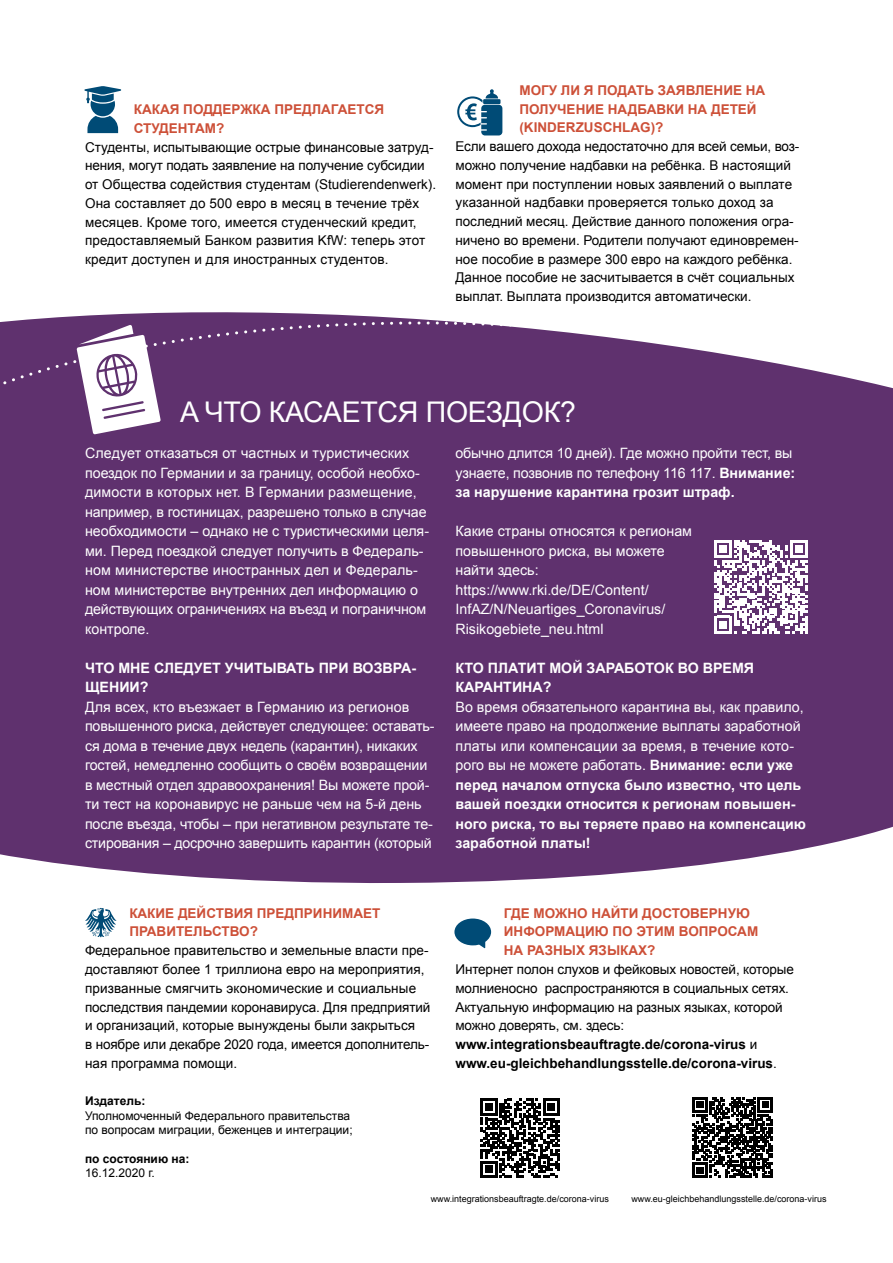
<style>
.page{position:relative;width:893px;height:1263px;background:#fff}
.page>*{position:absolute;margin:0;border:0;box-sizing:border-box;transform-origin:0 0}
.H1-gross{font:28.5px "Arial";letter-spacing:-.01em;color:#fff}
.Fließtext_kleiner{font:14.25px/19.5px "Arial";letter-spacing:-.01em;color:#fff}
.Fließtext_kleiner-2{font:700 14.25px/19.5px "Arial";color:#fff}
.H2_orange_kleiner{font:700 14.25px/19.5px "Arial";color:#fff}
.Fließtext_sehr_klein{font:13.5px/18.8px "Arial";color:#000}
.H1_orange_sehr_klein{font:700 13.5px/18.8px "Arial";color:#cd5038}
.H2_orange_sehr_klein{font:700 13.5px/18.8px "Arial";color:#cd5038}
.Fliesstext{font:12px/14.4px "Arial";color:#000}
.Fliesstext-2{font:700 12px/14.4px "Arial";color:#000}
.H1-Impressum{font:700 12px "Arial";color:#000}
.Fliesstext-3{font:9px "Arial";color:#000}
.s1{font-weight:700}
.s2{font-weight:400}
</style>
<div class="page">
<div style="left:0;top:332px;width:575px;height:266px;background:#5f316e"></div>
<div style="left:0;top:312px;width:568px;height:225px;background:#5f316e"></div>
<svg style="left:575px;top:333px;width:318px;height:265px;background:#6e457c"></svg>
<div style="left:0;top:598px;width:893px;height:181px;background:#5f316e"></div>
<svg style="left:0;top:779px;width:893px;height:104px;background:#734b80"></svg>
<svg style="left:77px;top:325px;width:84px;height:109px"></svg>
<svg style="left:85px;top:908px;width:32px;height:29px"></svg>
<svg style="left:454px;top:918px;width:37px;height:30px"></svg>
<svg style="left:480px;top:1099px;width:80px;height:79px"></svg>
<svg style="left:692px;top:1097px;width:81px;height:81px"></svg>
<svg style="left:457px;top:89px;width:45px;height:46px"></svg>
<svg style="left:84px;top:86px;width:37px;height:47px"></svg>
<svg style="left:714px;top:540px;width:93px;height:93px"></svg>
<p class="H2_orange_sehr_klein" style="left:134px;top:101px;width:252px">КАКАЯ ПОДДЕРЖКА ПРЕДЛАГАЕТСЯ<br>СТУДЕНТАМ?</p>
<p class="Fließtext_sehr_klein" style="left:85px;top:138px;width:353px">Студенты, испытывающие острые финансовые затруд&shy;нения, могут подать заявление на получение субсидии от Общества содействия студентам (Studierendenwerk).<br>Она составляет до 500 евро в месяц в течение трёх месяцев. Кроме того, имеется студенческий кредит, предоставляемый Банком развития KfW: теперь этот кредит доступен и для иностранных студентов.</p>
<p class="H2_orange_sehr_klein" style="left:519px;top:81px;width:247px">МОГУ ЛИ Я ПОДАТЬ ЗАЯВЛЕНИЕ НА<br>ПОЛУЧЕНИЕ НАДБАВКИ НА ДЕТЕЙ (KINDERZUSCHLAG)?</p>
<p class="Fließtext_sehr_klein" style="left:455px;top:137px;width:345px">Если вашего дохода недостаточно для всей семьи, воз&shy;можно получение надбавки на ребёнка. В настоящий момент при поступлении новых заявлений о выплате указанной надбавки проверяется только доход за последний месяц. Действие данного положения огра&shy;ничено во времени. Родители получают единовремен&shy;ное пособие в размере 300 евро на каждого ребёнка.<br>Данное пособие не засчитывается в счёт социальных выплат. Выплата производится автоматически.</p>
<h1 class="H1-gross" style="left:180px;top:393px;width:397px">A ЧТО КАСАЕТСЯ ПОЕЗДОК?</h1>
<p class="Fließtext_kleiner" style="left:85px;top:444px;width:346px">Следует отказаться от частных и туристических поездок по Германии и за границу, особой необхо&shy;димости в которых нет. В Германии размещение, например, в гостиницах, разрешенo только в случае необходимости – однако не с туристическими целя&shy;ми. Перед поездкой следует получить в Федераль&shy;ном министерстве иностранных дел и Федераль&shy;ном министерстве внутренних дел информацию о действующих ограничениях на въезд и пограничном контроле.</p>
<p class="H2_orange_kleiner" style="left:85px;top:658px;width:333px">ЧТО МНЕ СЛЕДУЕТ УЧИТЫВАТЬ ПРИ ВОЗВРА-<br>ЩЕНИИ?</p>
<p class="Fließtext_kleiner" style="left:85px;top:697px;width:351px">Для всех, кто въезжает в Германию из регионов повышенного риска, действует следующее: оставать&shy;ся дома в течение двух недель (карантин), никаких гостей, немедленно сообщить о своём возвращении в местный отдел здравоохранения! Вы можете прой&shy;ти тест на коронaвирус не раньше чем на 5-й день после въезда, чтобы – при негативном результате те&shy;стирования – досрочно завершить карантин (который</p>
<p class="Fließtext_kleiner" style="left:455px;top:444px;width:341px">обычно длится 10 дней). Где можно пройти тест, вы узнаете, позвонив по телефону 116 117. <span class="s1">Внимание: за нарушение карантина грозит штраф.</span></p>
<p class="Fließtext_kleiner" style="left:455px;top:522px;width:238px">Какие страны относятся к регионам повышенного риска, вы можете найти здесь:</p>
<p class="Fließtext_kleiner" style="left:455px;top:580px;width:211px">https://www.rki.de/DE/Content/<br>InfAZ/N/Neuartiges_Coronavirus/<br>Risikogebiete_neu.html</p>
<p class="H2_orange_kleiner" style="left:455px;top:658px;width:300px">КТО ПЛАТИТ МОЙ ЗАРАБОТОК ВО ВРЕМЯ<br>КАРАНТИНА?</p>
<p class="Fließtext_kleiner-2" style="left:455px;top:697px;width:352px"><span class="s2">Во время обязательного карантина вы, как правило, имеете право на продолжение выплаты заработной платы или компенсации за время, в течение кото&shy;рого вы не можете работать.</span> Внимание: если уже перед началом отпуска было известно, что цель вашей поездки относится к регионам повышен&shy;ного риска, то вы теряете право на компенсацию заработной платы!</p>
<p class="H1_orange_sehr_klein" style="left:129px;top:904px;width:253px">КАКИЕ ДЕЙСТВИЯ ПРЕДПРИНИМАЕТ<br>ПРАВИТЕЛЬСТВО?</p>
<p class="Fließtext_sehr_klein" style="left:85px;top:941px;width:347px">Федеральное правительство и земeльные власти пре&shy;доставляют более 1 триллиона евро на мероприятия, призванные смягчить экономические и социальные последствия пандемии коронавируса. Для предприятий и организаций, которые вынуждены были закрыться<br>в ноябре или декабре 2020 года, имеется дополнитель&shy;ная программа помощи.</p>
<h1 class="H1-Impressum" style="left:85px;top:1093px;width:62px">Издатель:</h1>
<p class="Fliesstext" style="left:85px;top:1108px;width:269px">Уполномоченный Федерального правительства по вопросам миграции, беженцев и интеграции;</p>
<p class="Fliesstext-2" style="left:85px;top:1152px;width:106px">по состоянию на:<br><span class="s2">16.12.2020 г.</span></p>
<p class="H1_orange_sehr_klein" style="left:504px;top:904px;width:256px">ГДЕ МОЖНО НАЙТИ ДОСТОВЕРНУЮ<br>ИНФОРМАЦИЮ ПО ЭТИМ ВОПРОСАМ<br>НА РАЗНЫХ ЯЗЫКАХ?</p>
<p class="Fließtext_sehr_klein" style="left:455px;top:960px;width:340px">Интернет полон слухов и фейковых новостей, которые молниеносно распространяются в социальных сетях.<br>Актуальную информацию на разных языках, которой можно доверять, см. здесь: <span class="s1">www.integrationsbeauftragte.de/corona-virus</span> и <span class="s1">www.eu-gleichbehandlungsstelle.de/corona-virus</span>.</p>
<p class="Fliesstext-3" style="left:431px;top:1192px;width:180px">www.integrationsbeauftragte.de/corona-virus</p>
<p class="Fliesstext-3" style="left:631px;top:1192px;width:197px">www.eu-gleichbehandlungsstelle.de/corona-virus</p>
</div>
